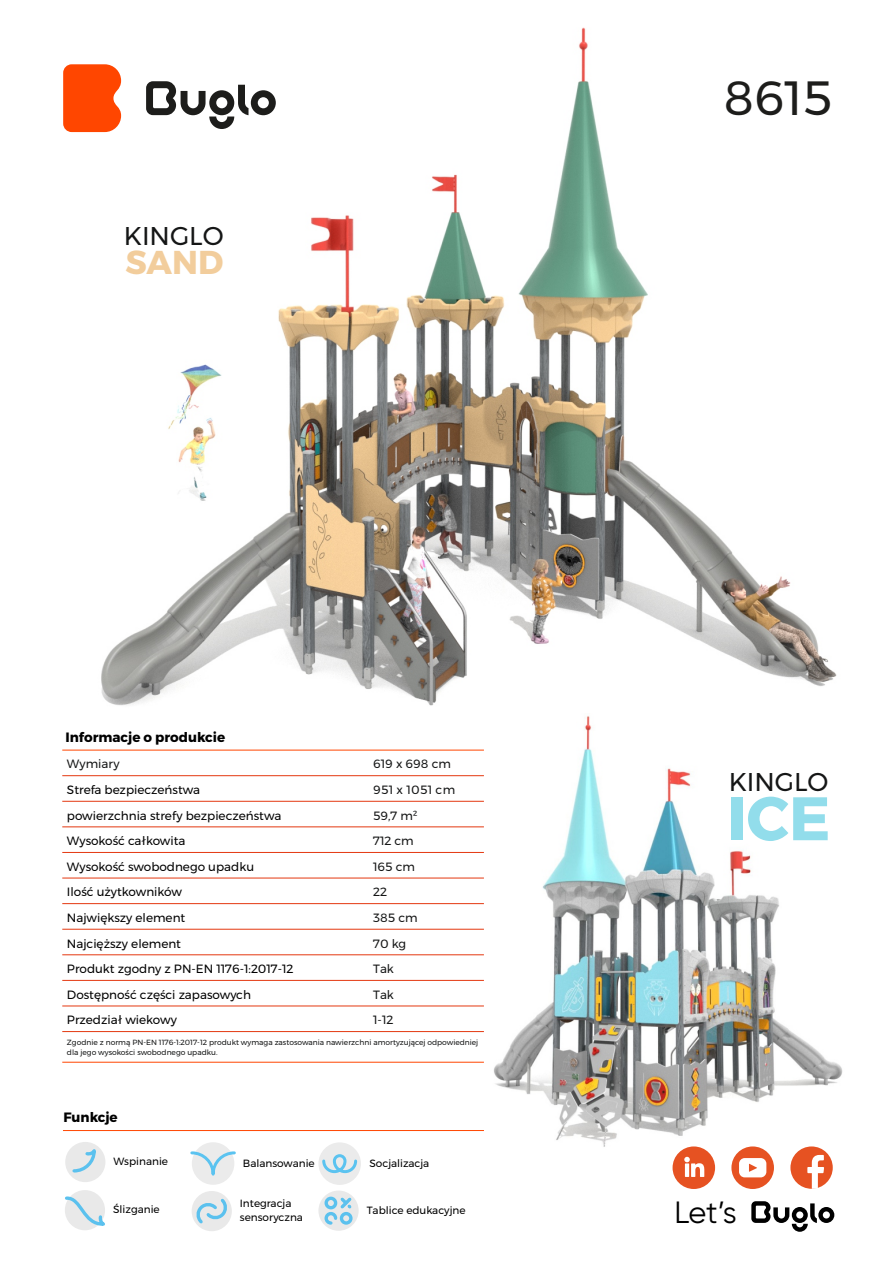
<style>
.page{position:relative;width:893px;height:1263px;background:#fff}
.page>*{position:absolute;margin:0;border:0;box-sizing:border-box;transform-origin:0 0}
.t1{font:700 61.2px "Montserrat";color:#92ddeb}
.t2{font:48px "Montserrat";color:#1d1d1b}
.t3{font:700 33px "Montserrat";color:#f2cd9c}
.t4{font:30.75px "Gilroy";color:#000}
.t5{font:25.65px "Montserrat";color:#151616}
.t6{font:700 13.5px "Montserrat";color:#000}
.t7{font:12px "Montserrat";color:#000}
.t8{font:12px "Montserrat";color:#151616}
.t9{font:12px "Montserrat";letter-spacing:.025em;color:#151616}
.t10{font:10.5px/14.2px "Montserrat";color:#000}
.t11{font:7.5px/9.9px "Montserrat";color:#151616}
</style>
<div class="page">
<img style="left:71px;top:27px;width:766px;height:679px">
<img style="left:352px;top:716px;width:491px;height:432px">
<svg style="left:146px;top:81px;width:130px;height:48px"></svg>
<svg style="left:63px;top:64px;width:58px;height:68px;background:#ff5313"></svg>
<div style="left:65px;top:1190px;width:40px;height:40px;background:#e9e9e9;border-radius:50%"></div>
<svg style="left:65px;top:1196px;width:40px;height:31px"></svg>
<div style="left:318px;top:1142px;width:43px;height:43px;background:#ebebeb;border-radius:50%"></div>
<svg style="left:322px;top:1153px;width:37px;height:21px"></svg>
<div style="left:192px;top:1142px;width:42px;height:43px;background:#ebebeb;border-radius:50%"></div>
<svg style="left:190px;top:1151px;width:46px;height:25px"></svg>
<div style="left:65px;top:1142px;width:40px;height:40px;background:#e9e9e9;border-radius:50%"></div>
<svg style="left:71px;top:1142px;width:26px;height:31px"></svg>
<hr style="left:63px;top:1130px;width:421px;height:1px;background:#ff4600">
<div style="left:67px;top:754px;width:302px;height:22px;background:#fff"></div>
<div style="left:373px;top:754px;width:110px;height:22px;background:#fff"></div>
<div style="left:67px;top:780px;width:302px;height:21px;background:#fff"></div>
<div style="left:373px;top:780px;width:110px;height:21px;background:#fff"></div>
<div style="left:67px;top:805px;width:302px;height:22px;background:#fff"></div>
<div style="left:373px;top:805px;width:110px;height:22px;background:#fff"></div>
<div style="left:67px;top:831px;width:302px;height:21px;background:#fff"></div>
<div style="left:373px;top:831px;width:110px;height:21px;background:#fff"></div>
<div style="left:67px;top:857px;width:302px;height:21px;background:#fff"></div>
<div style="left:373px;top:857px;width:110px;height:21px;background:#fff"></div>
<div style="left:67px;top:882px;width:302px;height:22px;background:#fff"></div>
<div style="left:373px;top:882px;width:110px;height:22px;background:#fff"></div>
<div style="left:67px;top:908px;width:302px;height:21px;background:#fff"></div>
<div style="left:373px;top:908px;width:110px;height:21px;background:#fff"></div>
<div style="left:67px;top:933px;width:302px;height:22px;background:#fff"></div>
<div style="left:373px;top:933px;width:110px;height:22px;background:#fff"></div>
<div style="left:67px;top:959px;width:302px;height:21px;background:#fff"></div>
<div style="left:373px;top:959px;width:110px;height:21px;background:#fff"></div>
<div style="left:67px;top:985px;width:302px;height:21px;background:#fff"></div>
<div style="left:373px;top:985px;width:110px;height:21px;background:#fff"></div>
<div style="left:67px;top:1010px;width:302px;height:21px;background:#fff"></div>
<div style="left:373px;top:1010px;width:110px;height:21px;background:#fff"></div>
<div style="left:67px;top:1036px;width:416px;height:26px;background:#fff"></div>
<hr style="left:369px;top:750px;width:1px;height:282px;background:#fff">
<hr style="left:483px;top:750px;width:1px;height:312px;background:#fff">
<hr style="left:62px;top:1062px;width:422px;height:1px;background:#ff4600">
<hr style="left:62px;top:1031px;width:422px;height:1px;background:#e43810">
<hr style="left:62px;top:1005px;width:422px;height:1px;background:#e43810">
<hr style="left:62px;top:980px;width:422px;height:1px;background:#e43810">
<hr style="left:62px;top:954px;width:422px;height:1px;background:#e43810">
<hr style="left:62px;top:929px;width:422px;height:1px;background:#e43810">
<hr style="left:62px;top:903px;width:422px;height:1px;background:#e43810">
<hr style="left:62px;top:878px;width:422px;height:1px;background:#e43810">
<hr style="left:62px;top:852px;width:422px;height:1px;background:#e43810">
<hr style="left:62px;top:826px;width:422px;height:1px;background:#e43810">
<hr style="left:62px;top:801px;width:422px;height:1px;background:#e43810">
<hr style="left:62px;top:775px;width:422px;height:1px;background:#e43810">
<hr style="left:62px;top:750px;width:422px;height:1px;background:#ff4600">
<div style="left:192px;top:1191px;width:40px;height:40px;background:#e9e9e9;border-radius:50%"></div>
<svg style="left:197px;top:1196px;width:29px;height:28px"></svg>
<div style="left:318px;top:1190px;width:41px;height:41px;background:#e9e9e9;border-radius:50%"></div>
<svg style="left:324px;top:1194px;width:29px;height:31px"></svg>
<div style="left:673px;top:1146px;width:42px;height:43px;background:#e65222;border-radius:50%"></div>
<svg style="left:684px;top:1157px;width:20px;height:20px"></svg>
<div style="left:790px;top:1146px;width:43px;height:43px;background:#e65222;border-radius:50%"></div>
<svg style="left:807px;top:1155px;width:17px;height:34px"></svg>
<div style="left:731px;top:1146px;width:43px;height:43px;background:#e65222;border-radius:50%"></div>
<svg style="left:739px;top:1158px;width:27px;height:19px"></svg>
<svg style="left:751px;top:1201px;width:83px;height:31px"></svg>
<h3 class="t5" style="left:124px;top:220px;width:101px">KINGLO</h3>
<h3 class="t3" style="left:125px;top:242px;width:99px">SAND</h3>
<p class="t6" style="left:65px;top:729px;width:161px">Informacje o produkcie</p>
<p class="t8" style="left:67px;top:757px;width:54px">Wymiary</p>
<p class="t8" style="left:373px;top:757px;width:79px">619 x 698 cm</p>
<p class="t7" style="left:67px;top:782px;width:135px">Strefa bezpieczeństwa</p>
<p class="t9" style="left:373px;top:782px;width:83px">951 x 1051 cm</p>
<p class="t7" style="left:67px;top:808px;width:216px">powierzchnia strefy bezpieczeństwa</p>
<p class="t8" style="left:373px;top:808px;width:46px">59,7 m²</p>
<p class="t7" style="left:67px;top:834px;width:120px">Wysokość całkowita</p>
<p class="t8" style="left:373px;top:834px;width:42px">712 cm</p>
<p class="t7" style="left:67px;top:859px;width:189px">Wysokość swobodnego upadku</p>
<p class="t8" style="left:373px;top:859px;width:43px">165 cm</p>
<p class="t7" style="left:67px;top:885px;width:117px">Ilość użytkowników</p>
<p class="t8" style="left:373px;top:885px;width:15px">22</p>
<p class="t7" style="left:67px;top:910px;width:120px">Największy element</p>
<p class="t8" style="left:373px;top:910px;width:46px">385 cm</p>
<p class="t7" style="left:67px;top:936px;width:116px">Najcięższy element</p>
<p class="t8" style="left:373px;top:936px;width:34px">70 kg</p>
<p class="t7" style="left:67px;top:961px;width:228px">Produkt zgodny z PN-EN 1176-1:2017-12</p>
<p class="t8" style="left:373px;top:961px;width:22px">Tak</p>
<p class="t7" style="left:67px;top:987px;width:186px">Dostępność części zapasowych</p>
<p class="t8" style="left:373px;top:987px;width:22px">Tak</p>
<p class="t7" style="left:67px;top:1013px;width:111px">Przedział wiekowy</p>
<p class="t8" style="left:373px;top:1013px;width:22px">1-12</p>
<p class="t11" style="left:67px;top:1037px;width:413px">Zgodnie z normą PN-EN 1176-1:2017-12 produkt wymaga zastosowania nawierzchni amortyzującej odpowiedniej dla jego wysokości swobodnego upadku.</p>
<p class="t6" style="left:63px;top:1108px;width:56px">Funkcje</p>
<p class="t10" style="left:113px;top:1154px;width:56px">Wspinanie</p>
<p class="t10" style="left:243px;top:1156px;width:73px">Balansowanie</p>
<p class="t10" style="left:369px;top:1156px;width:61px">Socjalizacja</p>
<h2 class="t2" style="left:723px;top:68px;width:110px">8615</h2>
<h3 class="t5" style="left:729px;top:766px;width:101px">KINGLO</h3>
<h1 class="t1" style="left:727px;top:781px;width:105px">ICE</h1>
<p class="t10" style="left:113px;top:1202px;width:48px">Ślizganie</p>
<p class="t10" style="left:240px;top:1196px;width:65px">Integracja sensoryczna</p>
<p class="t10" style="left:367px;top:1203px;width:100px">Tablice edukacyjne</p>
<h3 class="t4" style="left:674px;top:1198px;width:64px">Let’s</h3>
</div>
